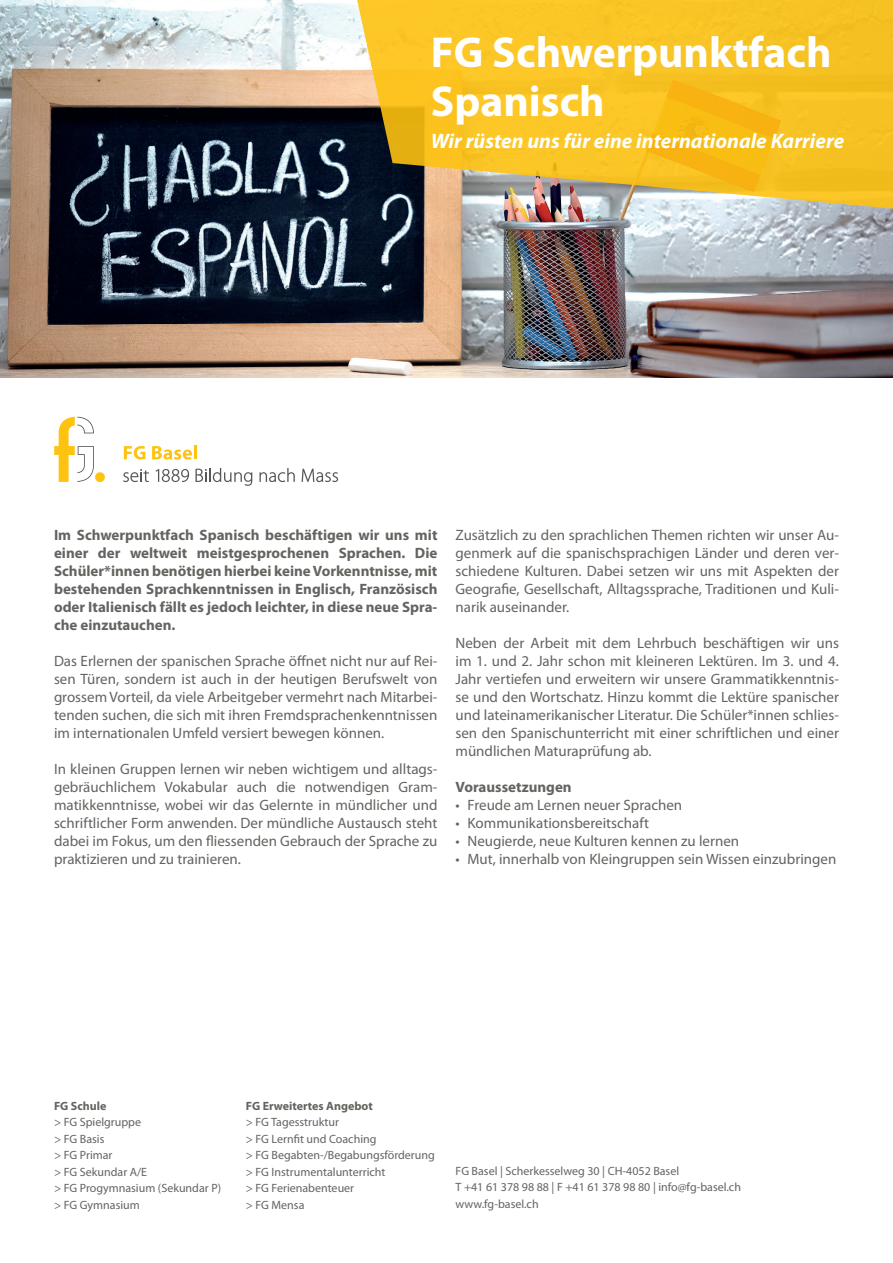
<style>
.page{position:relative;width:893px;height:1263px;background:#fff}
.page>*{position:absolute;margin:0;border:0;box-sizing:border-box;transform-origin:0 0}
.t1{font:700 43.5px/49.5px "Myriad Pro";color:#fff}
.t2{font:italic 700 21px "Myriad Pro";color:#fff}
.t3{font:15px/18px "Myriad Pro";color:#64635f;text-align:justify}
.t4{font:700 15px/18px "Myriad Pro";color:#64635f;text-align:justify}
.t5{font:12px/16.5px "Myriad Pro";color:#64635f}
.t6{font:700 12px "Myriad Pro";color:#64635f}
</style>
<div class="page">
<img style="left:0;top:0;width:893px;height:377px">
<svg style="left:124px;top:446px;width:21px;height:13px"></svg>
<svg style="left:152px;top:446px;width:40px;height:14px"></svg>
<hr style="left:194px;top:445px;width:3px;height:14px;background:#fec210">
<svg style="left:123px;top:469px;width:26px;height:13px"></svg>
<svg style="left:156px;top:469px;width:33px;height:13px"></svg>
<svg style="left:195px;top:468px;width:57px;height:18px"></svg>
<svg style="left:259px;top:468px;width:36px;height:14px"></svg>
<svg style="left:302px;top:469px;width:36px;height:13px"></svg>
<div style="left:95px;top:472px;width:10px;height:10px;background:#fec210;border-radius:50%"></div>
<svg style="left:54px;top:417px;width:40px;height:65px"></svg>
<svg style="left:354px;top:0;width:539px;height:210px;background:#e7b933"></svg>
<h1 class="t1" style="left:431px;top:26px;width:402px">FG Schwerpunktfach<br>Spanisch</h1>
<h2 class="t2" style="left:431px;top:127px;width:415px">Wir rüsten uns für eine internationale Karriere</h2>
<p class="t4" style="left:54px;top:525px;width:385px">Im Schwerpunktfach Spanisch beschäftigen wir uns mit einer der weltweit meistgesprochenen Sprachen. Die Schüler*innen benötigen hierbei keine Vorkenntnisse, mit bestehenden Sprachkenntnissen in Englisch, Französisch oder Italienisch fällt es jedoch leichter, in diese neue Spra&shy;che einzutauchen.</p>
<p class="t3" style="left:54px;top:652px;width:385px">Das Erlernen der spanischen Sprache öffnet nicht nur auf Rei&shy;sen Türen, sondern ist auch in der heutigen Berufswelt von grossem Vorteil, da viele Arbeitgeber vermehrt nach Mitarbei&shy;tenden suchen, die sich mit ihren Fremdsprachenkenntnissen im internationalen Umfeld versiert bewegen können.</p>
<p class="t3" style="left:54px;top:760px;width:385px">In kleinen Gruppen lernen wir neben wichtigem und alltags&shy;gebräuchlichem Vokabular auch die notwendigen Gram&shy;matikkenntnisse, wobei wir das Gelernte in mündlicher und schriftlicher Form anwenden. Der mündliche Austausch steht dabei im Fokus, um den fliessenden Gebrauch der Sprache zu praktizieren und zu trainieren.</p>
<p class="t3" style="left:455px;top:526px;width:385px">Zusätzlich zu den sprachlichen Themen richten wir unser Au&shy;genmerk auf die spanischsprachigen Länder und deren ver&shy;schiedene Kulturen. Dabei setzen wir uns mit Aspekten der Geografie, Gesellschaft, Alltagssprache, Traditionen und Kuli&shy;narik auseinander.</p>
<p class="t3" style="left:455px;top:634px;width:385px">Neben der Arbeit mit dem Lehrbuch beschäftigen wir uns im 1. und 2. Jahr schon mit kleineren Lektüren. Im 3. und 4.<br>Jahr vertiefen und erweitern wir unsere Grammatikkenntnis&shy;se und den Wortschatz. Hinzu kommt die Lektüre spanischer und lateinamerikanischer Literatur. Die Schüler*innen schlies&shy;sen den Spanischunterricht mit einer schriftlichen und einer mündlichen Maturaprüfung ab.</p>
<p class="t4" style="left:455px;top:777px;width:118px">Voraussetzungen</p>
<p class="t3" style="left:455px;top:796px;width:228px">• Freude am Lernen neuer Sprachen</p>
<p class="t3" style="left:455px;top:814px;width:195px">• Kommunikationsbereitschaft</p>
<p class="t3" style="left:455px;top:832px;width:285px">• Neugierde, neue Kulturen kennen zu lernen</p>
<p class="t3" style="left:455px;top:850px;width:382px">• Mut, innerhalb von Kleingruppen sein Wissen einzubringen</p>
<p class="t6" style="left:54px;top:1098px;width:54px">FG Schule</p>
<p class="t5" style="left:54px;top:1114px;width:169px">&gt; FG Spielgruppe<br>&gt; FG Basis<br>&gt; FG Primar<br>&gt; FG Sekundar A/E<br>&gt; FG Progymnasium (Sekundar P) &gt; FG Gymnasium</p>
<p class="t6" style="left:246px;top:1098px;width:129px">FG Erweitertes Angebot</p>
<p class="t5" style="left:246px;top:1114px;width:191px">&gt; FG Tagesstruktur<br>&gt; FG Lernfit und Coaching<br>&gt; FG Begabten-/Begabungsförderung &gt; FG Instrumentalunterricht<br>&gt; FG Ferienabenteuer<br>&gt; FG Mensa</p>
<p class="t5" style="left:455px;top:1162px;width:287px">FG Basel | Scherkesselweg 30 | CH-4052 Basel<br>T +41 61 378 98 88 | F +41 61 378 98 80 | info@fg-basel.ch www.fg-basel.ch</p>
</div>
